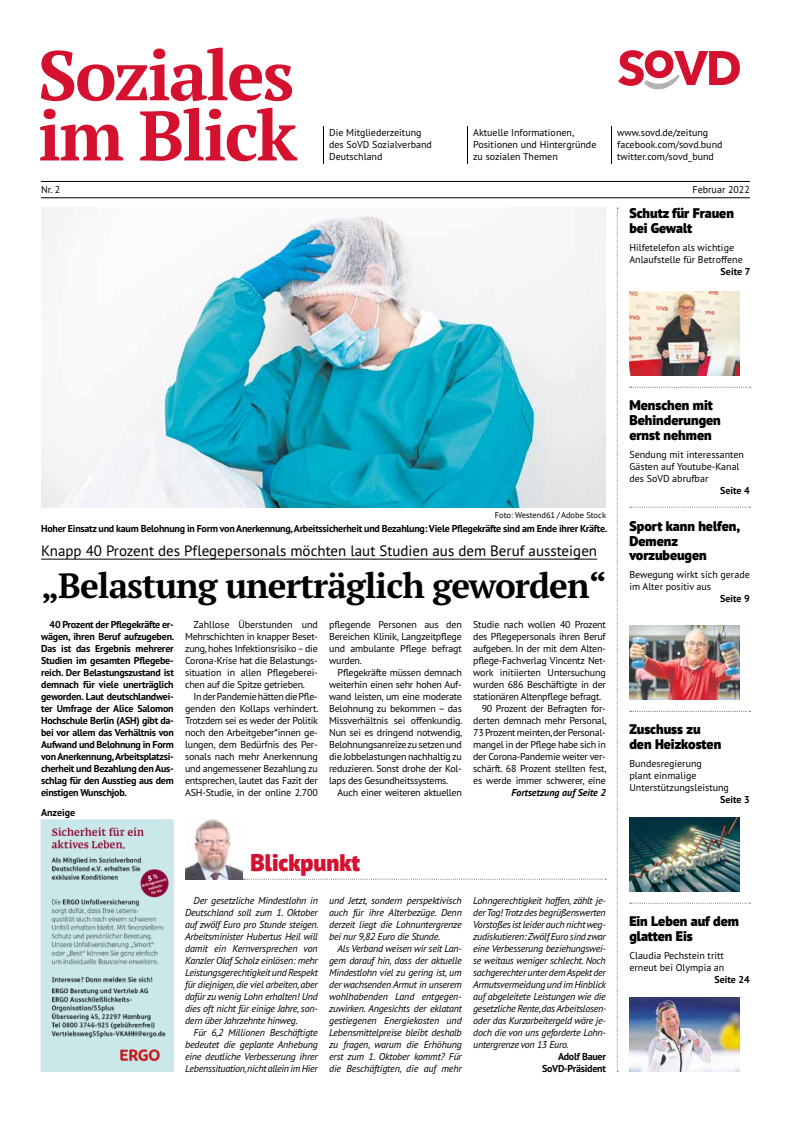
<style>
.page{position:relative;width:791px;height:1134px;background:#fff}
.page>*{position:absolute;margin:0;border:0;box-sizing:border-box;transform-origin:0 0}
.t1{font:700 35px "PT Serif Pro";letter-spacing:-.025em;color:#000}
.t2{font:900 24px "PT Sans Pro";color:#d51130}
.t3{font:15px "PT Sans Pro";color:#000}
.t4{font:900 14px/14.8px "PT Sans Pro";color:#000}
.t5{font:italic 10px/12px "PT Sans Pro";letter-spacing:-.025em;color:#000;text-align:justify}
.t6{font:10px/12px "PT Sans Pro";letter-spacing:-.02em;color:#000;text-align:justify}
.t7{font:700 10px/12px "PT Sans Pro";letter-spacing:-.025em;color:#000;text-align:right}
.t8{font:10px/12px "PT Sans Pro";color:#000}
.t9{font:italic 700 10px "PT Sans Pro";color:#000}
.t10{font:700 10px "PT Sans Pro";color:#000}
.t11{font:8.5px "PT Sans Pro";color:#000}
</style>
<div class="page">
<img style="left:192px;top:820px;width:50px;height:60px">
<svg style="left:243px;top:879px;width:363px;height:1px"></svg>
<hr style="left:41px;top:559px;width:556px;height:1px;background:#000">
<img style="left:41px;top:208px;width:565px;height:300px">
<svg style="left:617px;top:208px;width:1px;height:864px"></svg>
<img style="left:40px;top:820px;width:152px;height:252px">
<svg style="left:630px;top:711px;width:120px;height:1px"></svg>
<svg style="left:630px;top:903px;width:120px;height:1px"></svg>
<svg style="left:630px;top:387px;width:120px;height:1px"></svg>
<svg style="left:630px;top:507px;width:120px;height:1px"></svg>
<img style="left:629px;top:292px;width:110px;height:84px">
<img style="left:629px;top:626px;width:110px;height:74px">
<img style="left:629px;top:998px;width:110px;height:73px">
<img style="left:629px;top:818px;width:110px;height:74px">
<hr style="left:41px;top:181px;width:709px;height:1px;background:#000">
<hr style="left:41px;top:198px;width:709px;height:1px;background:#000">
<svg style="left:618px;top:50px;width:122px;height:39px"></svg>
<hr style="left:323px;top:126px;width:1px;height:38px;background:#000">
<hr style="left:467px;top:126px;width:1px;height:38px;background:#000">
<hr style="left:611px;top:126px;width:1px;height:38px;background:#000">
<svg style="left:41px;top:48px;width:251px;height:53px"></svg>
<svg style="left:40px;top:109px;width:83px;height:51px"></svg>
<svg style="left:140px;top:108px;width:157px;height:53px"></svg>
<p class="t8" style="left:329px;top:127px;width:104px">Die Mitgliederzeitung des SoVD Sozialverband<br>Deutschland</p>
<p class="t8" style="left:473px;top:127px;width:125px">Aktuelle Informationen,<br>Positionen und Hintergründe zu sozialen Themen</p>
<p class="t8" style="left:617px;top:127px;width:107px">www.sovd.de/zeitung facebook.com/sovd.bund twitter.com/sovd_bund</p>
<p class="t6" style="left:41px;top:183px;width:21px">Nr. 2</p>
<p class="t8" style="left:692px;top:183px;width:59px">Februar 2022</p>
<h3 class="t4" style="left:629px;top:206px;width:106px">Schutz für Frauen bei Gewalt</h3>
<p class="t8" style="left:629px;top:241px;width:115px">Hilfetelefon als wichtige<br>Anlaufstelle für Betroffene</p>
<p class="t7" style="left:721px;top:265px;width:31px">Seite 7</p>
<p class="t11" style="left:495px;top:509px;width:113px">Foto: Westend61 / Adobe Stock</p>
<p class="t7" style="left:41px;top:522px;width:568px">Hoher Einsatz und kaum Belohnung in Form von Anerkennung, Arbeitssicherheit und Bezahlung: Viele Pflegekräfte sind am Ende ihrer Kräfte.</p>
<h3 class="t3" style="left:41px;top:541px;width:557px">Knapp 40 Prozent des Pflegepersonals möchten laut Studien aus dem Beruf aussteigen</h3>
<h1 class="t1" style="left:41px;top:563px;width:567px">„Belastung unerträglich geworden“</h1>
<p class="t7" style="left:41px;top:618px;width:135px;text-align:justify;text-indent:8px">40 Prozent der Pflegekräfte er&shy;wägen, ihren Beruf aufzugeben.<br>Das ist das Ergebnis mehrerer Studien im gesamten Pflegebe&shy;reich. Der Belastungszustand ist demnach für viele unerträglich geworden. Laut deutschlandwei&shy;ter Umfrage der Alice Salomon Hochschule Berlin (ASH) gibt da&shy;bei vor allem das Verhältnis von Aufwand und Belohnung in Form von Anerkennung, Arbeitsplatzsi&shy;cherheit und Bezahlung den Aus&shy;schlag für den Ausstieg aus dem einstigen Wunschjob.</p>
<p class="t6" style="left:185px;top:618px;width:134px;text-indent:8px">Zahllose Überstunden und Mehrschichten in knapper Beset&shy;zung, hohes Infektionsrisiko – die Corona-Krise hat die Belastungs&shy;situation in allen Pflegeberei&shy;chen auf die Spitze getrieben.</p>
<p class="t6" style="left:329px;top:618px;width:134px">pflegende Personen aus den Bereichen Klinik, Langzeitpflege und ambulante Pflege befragt wurden.</p>
<p class="t6" style="left:329px;top:666px;width:135px;text-indent:8px">Pflegekräfte müssen demnach weiterhin einen sehr hohen Auf&shy;wand leisten, um eine moderate Belohnung zu bekommen – das Missverhältnis sei offenkundig.<br>Nun sei es dringend notwendig, Belohnungsanreize zu setzen und die Jobbelastungen nachhaltig zu reduzieren. Sonst drohe der Kol&shy;laps des Gesundheitssystems.</p>
<p class="t6" style="left:338px;top:786px;width:126px">Auch einer weiteren aktuellen</p>
<p class="t6" style="left:473px;top:618px;width:134px">Studie nach wollen 40 Prozent</p>
<p class="t6" style="left:473px;top:630px;width:134px">des Pflegepersonals ihren Beruf</p>
<p class="t6" style="left:473px;top:642px;width:134px">aufgeben. In der mit dem Alten-</p>
<p class="t6" style="left:473px;top:654px;width:134px">pflege-Fachverlag Vincentz Net-</p>
<p class="t6" style="left:473px;top:666px;width:134px">work initiierten Untersuchung</p>
<p class="t6" style="left:473px;top:678px;width:134px">wurden 686 Beschäftigte in der</p>
<p class="t6" style="left:473px;top:690px;width:130px">stationären Altenpflege befragt.</p>
<p class="t6" style="left:482px;top:702px;width:126px">90 Prozent der Befragten for-</p>
<p class="t6" style="left:473px;top:714px;width:135px">derten demnach mehr Personal,</p>
<p class="t6" style="left:473px;top:726px;width:134px">73 Prozent meinten,der Personal-</p>
<p class="t6" style="left:473px;top:738px;width:134px">mangel in der Pflege habe sich in</p>
<p class="t6" style="left:473px;top:750px;width:134px">der Corona-Pandemie weiter ver-</p>
<p class="t6" style="left:473px;top:762px;width:135px">schärft. 68 Prozent stellten fest,</p>
<p class="t6" style="left:473px;top:774px;width:134px">es werde immer schwerer, eine</p>
<p class="t6" style="left:185px;top:690px;width:135px;text-indent:8px">In der Pandemie hätten die Pfle&shy;genden den Kollaps verhindert.<br>Trotzdem sei es weder der Politik noch den Arbeitgeber*innen ge&shy;lungen, dem Bedürfnis des Per&shy;sonals nach mehr Anerkennung und angemessener Bezahlung zu entsprechen, lautet das Fazit der ASH-Studie, in der online 2.700</p>
<p class="t9" style="left:511px;top:786px;width:96px">Fortsetzung auf Seite 2</p>
<p class="t10" style="left:41px;top:805px;width:36px">Anzeige</p>
<h2 class="t2" style="left:251px;top:846px;width:111px">Blickpunkt</h2>
<p class="t5" style="left:185px;top:894px;width:135px;text-indent:8px">Der gesetzliche Mindestlohn in Deutschland soll zum 1. Oktober auf zwölf Euro pro Stunde steigen.<br>Arbeitsminister Hubertus Heil will damit ein Kernversprechen von Kanzler Olaf Scholz einlösen: mehr Leistungsgerechtigkeit und Respekt für diejnigen, die viel arbeiten, aber dafür zu wenig Lohn erhalten! Und dies oft nicht für einige Jahre, son&shy;dern über Jahrzehnte hinweg.</p>
<p class="t5" style="left:185px;top:1026px;width:134px;text-indent:8px">Für 6,2 Millionen Beschäftigte bedeutet die geplante Anhebung eine deutliche Verbesserung ihrer Lebenssituation,nicht allein im Hier</p>
<p class="t5" style="left:329px;top:894px;width:134px">und Jetzt, sondern perspektivisch auch für ihre Alterbezüge. Denn derzeit liegt die Lohnuntergrenze bei nur 9,82 Euro die Stunde.</p>
<p class="t5" style="left:329px;top:942px;width:134px;text-indent:8px">Als Verband weisen wir seit Lan&shy;gem darauf hin, dass der aktuelle Mindestlohn viel zu gering ist, um der wachsenden Armut in unserem wohlhabenden Land entgegen&shy;zuwirken. Angesichts der eklatant gestiegenen Energiekosten und Lebensmittelpreise bleibt deshalb zu fragen, warum die Erhöhung erst zum 1. Oktober kommt? Für die Beschäftigten, die auf mehr</p>
<p class="t5" style="left:473px;top:894px;width:135px">Lohngerechtigkeit hoffen, zählt je&shy;der Tag! Trotz des begrüßenswerten Vorstoßes ist leider auch nicht weg&shy;zudiskutieren: Zwölf Euro sind zwar eine Verbesserung beziehungswei&shy;se weitaus weniger schlecht. Noch sachgerechter unter dem Aspekt der Armutsvermeidung und im Hinblick auf abgeleitete Leistungen wie die gesetzliche Rente, das Arbeitslosen&shy;oder das Kurzarbeitergeld wäre je&shy;doch die von uns geforderte Lohn&shy;untergrenze von 13 Euro.</p>
<p class="t7" style="left:542px;top:1050px;width:65px">Adolf Bauer<br>SoVD-Präsident</p>
<h3 class="t4" style="left:629px;top:398px;width:93px">Menschen mit<br>Behinderungen ernst nehmen</h3>
<p class="t8" style="left:629px;top:448px;width:116px">Sendung mit interessanten<br>Gästen auf Youtube-Kanal des SoVD abrufbar</p>
<p class="t7" style="left:720px;top:484px;width:31px">Seite 4</p>
<h3 class="t4" style="left:629px;top:518px;width:112px">Sport kann helfen,<br>Demenz vorzubeugen</h3>
<p class="t8" style="left:629px;top:568px;width:122px">Bewegung wirkt sich gerade im Alter positiv aus</p>
<p class="t7" style="left:720px;top:592px;width:31px">Seite 9</p>
<h3 class="t4" style="left:629px;top:721px;width:93px">Zuschuss zu den Heizkosten</h3>
<p class="t8" style="left:629px;top:757px;width:101px">Bundesregierung<br>plant einmalige<br>Unterstützungsleistung</p>
<p class="t7" style="left:720px;top:793px;width:31px">Seite 3</p>
<h3 class="t4" style="left:629px;top:914px;width:111px">Ein Leben auf dem glatten Eis</h3>
<p class="t8" style="left:629px;top:949px;width:96px">Claudia Pechstein tritt erneut bei Olympia an</p>
<p class="t7" style="left:714px;top:973px;width:37px">Seite 24</p>
</div>
